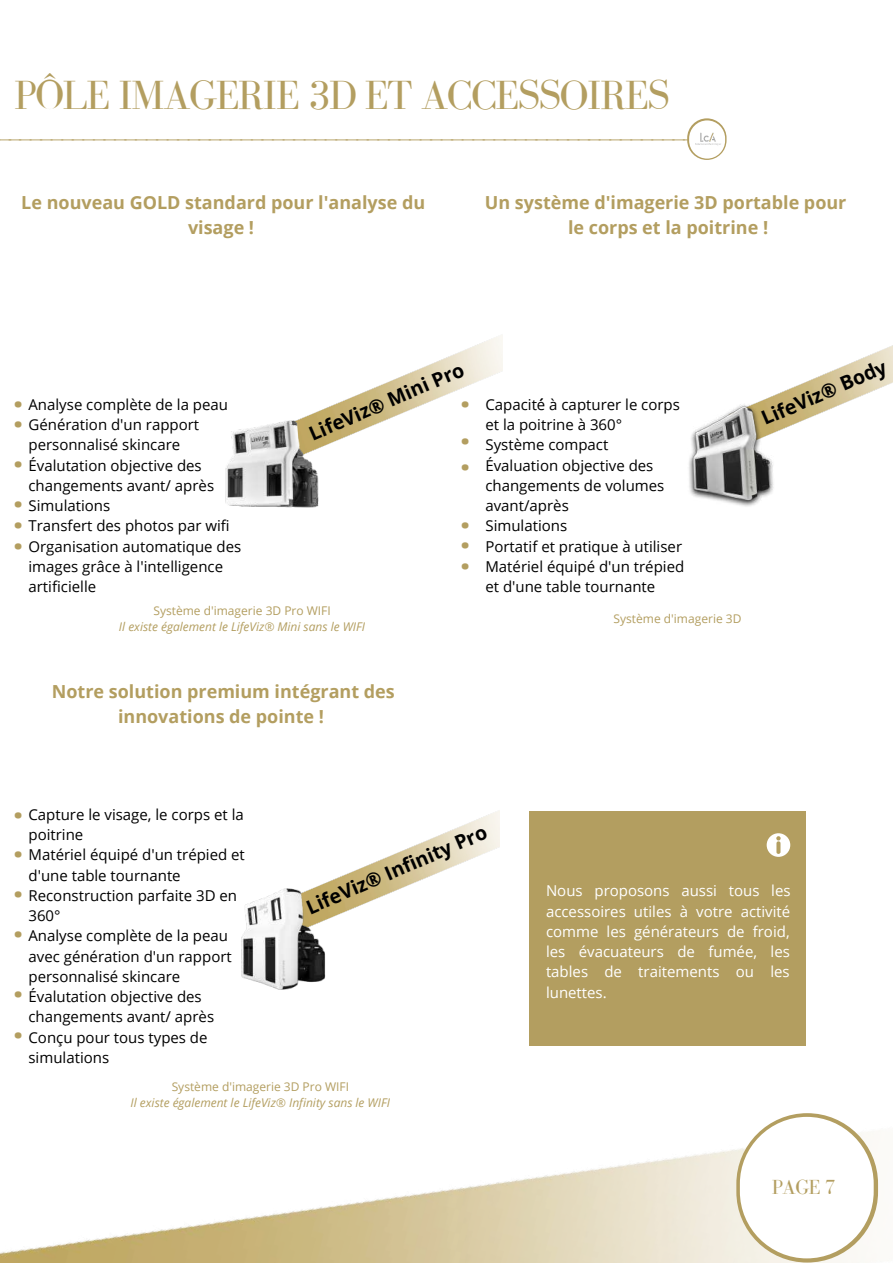
<style>
.page{position:relative;width:893px;height:1264px;background:#fff}
.page>*{position:absolute;margin:0;border:0;box-sizing:border-box;transform-origin:0 0}
.t1{font:42px "Bodoni FLF";letter-spacing:-.04em;color:#b39e60}
.t2{font:800 33px/36.9px "Open Sans";color:#b39e60}
.t3{font:21px "Bodoni FLF";color:#b39e60}
.t4{font:700 19.5px "Open Sans";color:#000}
.t5{font:700 18px/24.8px "Open Sans";color:#b39e60;text-align:center}
.t6{font:15px/20.2px "Open Sans";color:#000}
.t7{font:15px/20.2px "Open Sans";color:#fff;text-align:justify}
.t8{font:italic 12px "Open Sans";color:#b39e60}
.t9{font:12px "Open Sans";color:#b39e60}
</style>
<div class="page">
<img style="left:310px;top:335px;width:192px;height:104px">
<img style="left:756px;top:346px;width:136px;height:87px">
<img style="left:388px;top:811px;width:111px;height:46px">
<svg style="left:687px;top:118px;width:39px;height:42px"></svg>
<svg style="left:689px;top:120px;width:36px;height:39px"></svg>
<img style="left:690px;top:122px;width:35px;height:35px">
<img style="left:225px;top:415px;width:116px;height:93px">
<img style="left:689px;top:403px;width:85px;height:104px">
<div style="left:529px;top:811px;width:276px;height:234px;background:#b39e60"></div>
<svg style="left:766px;top:833px;width:24px;height:23px"></svg>
<img style="left:0;top:857px;width:879px;height:405px">
<svg style="left:736px;top:1113px;width:142px;height:149px;background:#bba871"></svg>
<div style="left:739px;top:1116px;width:134px;height:142px;background:#fff;border-radius:67px"></div>
<h1 class="t1" style="left:14px;top:73px;width:657px">PÔLE IMAGERIE 3D ET ACCESSOIRES</h1>
<h1 class="t1" style="left:-2px;top:103px;width:698px">__________________________________________________________________</h1>
<p class="t5" style="left:21px;top:190px;width:405px">Le nouveau GOLD standard pour l'analyse du visage !</p>
<p class="t5" style="left:485px;top:190px;width:363px">Un système d'imagerie 3D portable pour le corps et la poitrine !</p>
<h3 class="t4" style="left:304px;top:421px;width:168px;rotate:-23deg">LifeViz® Mini Pro</h3>
<p class="t6" style="left:28px;top:394px;width:214px">Analyse complète de la peau<br>Génération d'un rapport personnalisé skincare<br>Évalutation objective des changements avant/ après<br>Simulations<br>Transfert des photos par wifi<br>Organisation automatique des images grâce à l'intelligence artificielle</p>
<p class="t6" style="left:485px;top:394px;width:200px">Capacité́ à capturer le corps et la poitrine à 360°<br>Système compact<br>Évaluation objective des changements de volumes avant/après<br>Simulations<br>Portatif et pratique à utiliser<br>Matériel équipé d'un trépied et d'une table tournante</p>
<h2 class="t2" style="left:460px;top:376px;width:11px">. .</h2>
<h2 class="t2" style="left:460px;top:439px;width:11px">.</h2>
<h2 class="t2" style="left:13px;top:376px;width:11px">.</h2>
<h2 class="t2" style="left:13px;top:396px;width:11px">.</h2>
<h2 class="t2" style="left:13px;top:434px;width:11px;line-height:39.9px">. .</h2>
<h2 class="t2" style="left:13px;top:497px;width:11px">.</h2>
<h2 class="t2" style="left:13px;top:517px;width:11px">.</h2>
<h2 class="t2" style="left:460px;top:497px;width:11px">.</h2>
<h2 class="t2" style="left:460px;top:516px;width:11px">.</h2>
<h2 class="t2" style="left:460px;top:537px;width:11px">.</h2>
<p class="t9" style="left:153px;top:602px;width:179px">Système d'imagerie 3D Pro WIFI</p>
<p class="t8" style="left:119px;top:618px;width:248px">Il existe également le LifeViz® Mini sans le WIFI</p>
<p class="t5" style="left:52px;top:678px;width:344px">Notre solution premium intégrant des innovations de pointe !</p>
<p class="t9" style="left:613px;top:610px;width:129px">Système d'imagerie 3D</p>
<h3 class="t4" style="left:757px;top:406px;width:135px;rotate:-23deg">LifeViz® Body</h3>
<p class="t6" style="left:28px;top:804px;width:218px">Capture le visage, le corps et la poitrine<br>Matériel équipé d'un trépied et d'une table tournante<br>Reconstruction parfaite 3D en<br>360°<br>Analyse complète de la peau avec génération d'un rapport personnalisé skincare<br>Évalutation objective des changements avant/ après<br>Conçu pour tous types de simulations</p>
<h2 class="t2" style="left:13px;top:786px;width:11px">.</h2>
<h2 class="t2" style="left:13px;top:825px;width:11px">.</h2>
<h2 class="t2" style="left:13px;top:865px;width:11px">.</h2>
<h2 class="t2" style="left:13px;top:905px;width:11px">.</h2>
<h2 class="t2" style="left:13px;top:966px;width:11px">.</h2>
<h2 class="t2" style="left:13px;top:1006px;width:11px">.</h2>
<h3 class="t4" style="left:302px;top:894px;width:196px;rotate:-23deg">LifeViz® Infinity Pro</h3>
<p class="t9" style="left:172px;top:1078px;width:179px">Système d'imagerie 3D Pro WIFI</p>
<p class="t8" style="left:130px;top:1094px;width:261px">Il existe également le LifeViz® Infinity sans le WIFI</p>
<p class="t7" style="left:546px;top:880px;width:246px">Nous proposons aussi tous les accessoires utiles à votre activité comme les générateurs de froid, les évacuateurs de fumée, les tables de traitements ou les lunettes.</p>
<h3 class="t3" style="left:771px;top:1176px;width:66px">PAGE 7</h3>
</div>
